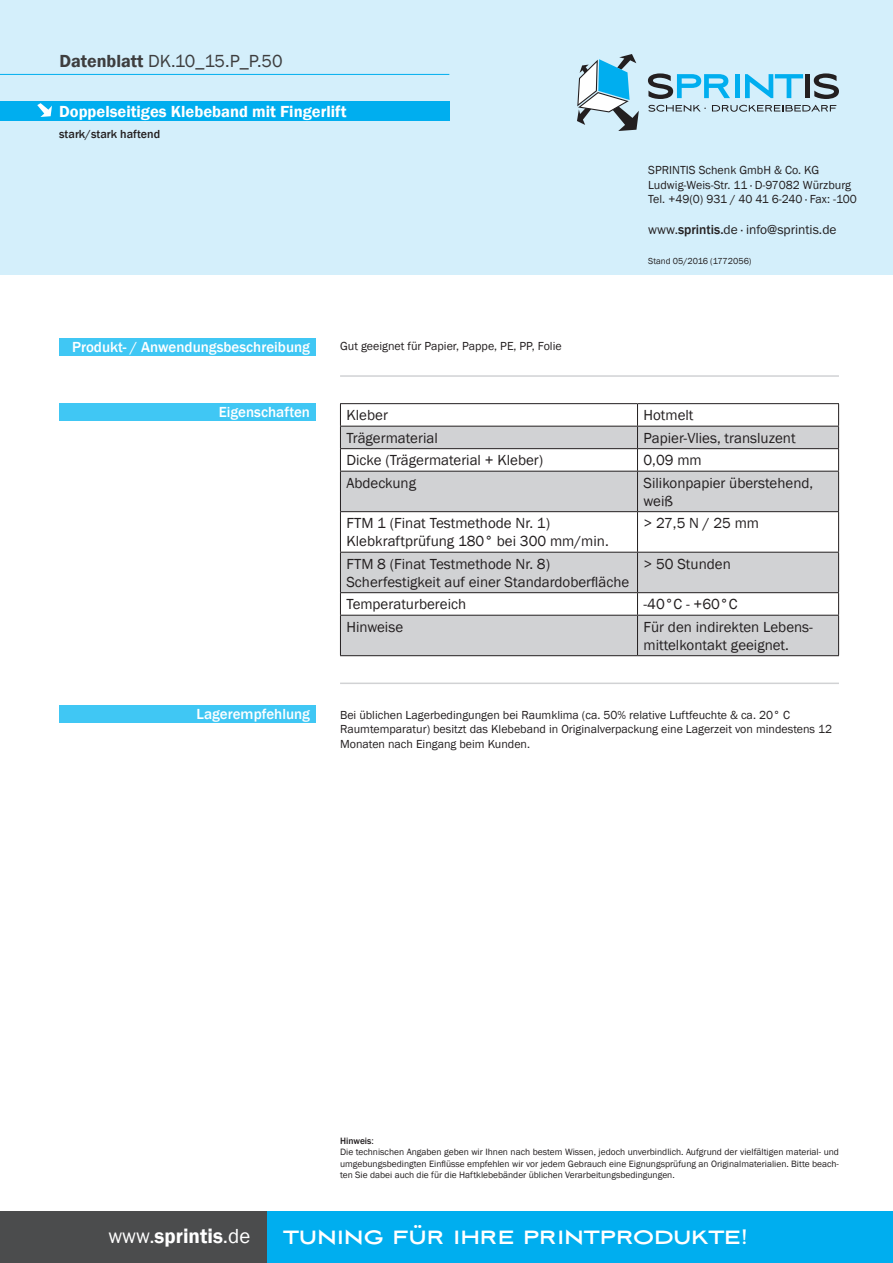
<style>
.page{position:relative;width:893px;height:1263px;background:#fff}
.page>*{position:absolute;margin:0;border:0;box-sizing:border-box;transform-origin:0 0}
.t1{font:700 24px "Aviano Sans";letter-spacing:-.01em;color:#fff}
.t2{font:600 20.85px "Franklin Gothic";color:#fff}
.t3{font:18px "Franklin Gothic";letter-spacing:-.005em;color:#3e3e3f}
.t4{font:600 16.5px "Franklin Gothic";color:#fff}
.t5{font:15px/18px "Franklin Gothic";color:#231f20}
.t6{font:500 15px "Franklin Gothic";color:#fff}
.t7{font:13.5px "Franklin Gothic URW Boo";color:#231f20}
.t8{font:12px/14.4px "Franklin Gothic";color:#231f20}
.t9{font:500 12px "Franklin Gothic";color:#231f20}
.t10{font:9.45px/11.4px "Franklin Gothic";color:#231f20}
.t11{font:9px "Franklin Gothic";color:#231f20}
.s1{font-weight:600}
.s2{font-family:"Franklin Gothic";font-weight:500}
.s3{font-weight:500}
.s4{font-weight:400}
</style>
<div class="page">
<div style="left:0;top:0;width:893px;height:274px;background:#d4effb"></div>
<div style="left:0;top:102px;width:449px;height:19px;background:#00aeef"></div>
<div style="left:59px;top:338px;width:257px;height:18px;background:#40c7f4"></div>
<div style="left:59px;top:705px;width:257px;height:18px;background:#40c7f4"></div>
<div style="left:266px;top:1212px;width:627px;height:51px;background:#00aeef"></div>
<div style="left:0;top:1212px;width:266px;height:51px;background:#4b4c4d"></div>
<svg style="left:648px;top:73px;width:82px;height:26px"></svg>
<hr style="left:735px;top:74px;width:4px;height:24px;background:#00aeef">
<svg style="left:745px;top:74px;width:58px;height:24px"></svg>
<div style="left:805px;top:74px;width:5px;height:24px;background:#231f20"></div>
<svg style="left:814px;top:73px;width:25px;height:26px"></svg>
<svg style="left:648px;top:105px;width:58px;height:7px"></svg>
<svg style="left:712px;top:105px;width:124px;height:7px"></svg>
<svg style="left:577px;top:54px;width:62px;height:77px"></svg>
<svg style="left:37px;top:103px;width:15px;height:14px"></svg>
<hr style="left:0;top:74px;width:449px;height:1px;background:#00aeef">
<hr style="left:340px;top:375px;width:499px;height:2px;background:#d1d2d4">
<svg style="left:341px;top:427px;width:497px;height:228px;fill:#d1d2d4"></svg>
<hr style="left:340px;top:403px;width:297px;height:1px;background:#231f20">
<hr style="left:637px;top:403px;width:202px;height:1px;background:#231f20">
<hr style="left:340px;top:426px;width:297px;height:1px;background:#231f20">
<hr style="left:637px;top:426px;width:202px;height:1px;background:#231f20">
<hr style="left:340px;top:448px;width:297px;height:1px;background:#231f20">
<svg style="left:340px;top:404px;width:1px;height:67px"></svg>
<hr style="left:637px;top:448px;width:202px;height:1px;background:#231f20">
<svg style="left:637px;top:404px;width:1px;height:67px"></svg>
<svg style="left:838px;top:404px;width:1px;height:67px"></svg>
<hr style="left:340px;top:471px;width:297px;height:1px;background:#231f20">
<hr style="left:340px;top:471px;width:1px;height:40px;background:#231f20">
<hr style="left:637px;top:471px;width:202px;height:1px;background:#231f20">
<hr style="left:637px;top:471px;width:1px;height:40px;background:#231f20">
<hr style="left:838px;top:471px;width:1px;height:40px;background:#231f20">
<hr style="left:340px;top:511px;width:297px;height:1px;background:#231f20">
<hr style="left:340px;top:512px;width:1px;height:40px;background:#231f20">
<hr style="left:637px;top:511px;width:202px;height:1px;background:#231f20">
<hr style="left:637px;top:512px;width:1px;height:40px;background:#231f20">
<hr style="left:838px;top:512px;width:1px;height:40px;background:#231f20">
<hr style="left:340px;top:552px;width:297px;height:1px;background:#231f20">
<hr style="left:340px;top:552px;width:1px;height:40px;background:#231f20">
<hr style="left:637px;top:552px;width:202px;height:1px;background:#231f20">
<hr style="left:637px;top:552px;width:1px;height:40px;background:#231f20">
<hr style="left:838px;top:552px;width:1px;height:40px;background:#231f20">
<hr style="left:340px;top:592px;width:297px;height:1px;background:#231f20">
<svg style="left:340px;top:593px;width:1px;height:22px"></svg>
<hr style="left:637px;top:592px;width:202px;height:1px;background:#231f20">
<svg style="left:637px;top:593px;width:1px;height:22px"></svg>
<svg style="left:838px;top:593px;width:1px;height:22px"></svg>
<hr style="left:340px;top:615px;width:297px;height:1px;background:#231f20">
<hr style="left:340px;top:616px;width:1px;height:39px;background:#231f20">
<hr style="left:637px;top:615px;width:202px;height:1px;background:#231f20">
<hr style="left:637px;top:616px;width:1px;height:39px;background:#231f20">
<hr style="left:838px;top:616px;width:1px;height:39px;background:#231f20">
<hr style="left:340px;top:655px;width:297px;height:1px;background:#231f20">
<hr style="left:637px;top:655px;width:202px;height:1px;background:#231f20">
<div style="left:59px;top:403px;width:257px;height:18px;background:#40c7f4"></div>
<hr style="left:340px;top:682px;width:499px;height:2px;background:#d1d2d4">
<p class="t3" style="left:59px;top:49px;width:225px"><span class="s1">Datenblatt</span> DK.10_15.P_P.50</p>
<p class="t4" style="left:59px;top:101px;width:289px">Doppelseitiges Klebeband mit Fingerlift</p>
<p class="t9" style="left:59px;top:126px;width:102px">stark/stark haftend</p>
<p class="t6" style="left:72px;top:338px;width:239px">Produkt- / Anwendungsbeschreibung</p>
<p class="t8" style="left:340px;top:339px;width:223px">Gut geeignet für Papier, Pappe, PE, PP, Folie</p>
<p class="t8" style="left:648px;top:163px;width:210px">SPRINTIS Schenk GmbH &amp; Co. KG<br>Ludwig-Weis-Str. 11 · D-97082 Würzburg<br>Tel. +49(0) 931 / 40 41 6-240 · Fax: -100</p>
<p class="t7" style="left:648px;top:221px;width:190px">www.<span class="s2">sprintis.</span>de · info@sprintis.de</p>
<p class="t11" style="left:648px;top:255px;width:105px">Stand 05/2016 (1772056)</p>
<p class="t6" style="left:219px;top:403px;width:93px">Eigenschaften</p>
<p class="t6" style="left:197px;top:705px;width:115px">Lagerempfehlung</p>
<p class="t5" style="left:346px;top:406px;width:43px">Kleber</p>
<p class="t5" style="left:643px;top:406px;width:52px">Hotmelt</p>
<p class="t5" style="left:346px;top:429px;width:93px">Trägermaterial</p>
<p class="t5" style="left:643px;top:429px;width:154px">Papier-Vlies, transluzent</p>
<p class="t5" style="left:346px;top:451px;width:198px">Dicke (Trägermaterial + Kleber)</p>
<p class="t5" style="left:643px;top:451px;width:60px">0,09 mm</p>
<p class="t5" style="left:346px;top:474px;width:71px">Abdeckung</p>
<p class="t5" style="left:643px;top:474px;width:171px">Silikonpapier überstehend, weiß</p>
<p class="t5" style="left:346px;top:514px;width:264px">FTM 1 (Finat Testmethode Nr. 1)<br>Klebkraftprüfung 180° bei 300 mm/min.</p>
<p class="t5" style="left:643px;top:514px;width:117px">&gt; 27,5 N / 25 mm</p>
<p class="t5" style="left:346px;top:555px;width:284px">FTM 8 (Finat Testmethode Nr. 8)<br>Scherfestigkeit auf einer Standardoberfläche</p>
<p class="t5" style="left:643px;top:555px;width:89px">&gt; 50 Stunden</p>
<p class="t5" style="left:346px;top:595px;width:121px">Temperaturbereich</p>
<p class="t5" style="left:643px;top:595px;width:95px">-40°C - +60°C</p>
<p class="t5" style="left:346px;top:618px;width:58px">Hinweise</p>
<p class="t5" style="left:643px;top:618px;width:171px">Für den indirekten Lebens&shy;mittelkontakt geeignet.</p>
<p class="t8" style="left:340px;top:708px;width:494px">Bei üblichen Lagerbedingungen bei Raumklima (ca. 50% relative Luftfeuchte &amp; ca. 20° C<br>Raumtemparatur) besitzt das Klebeband in Originalverpackung eine Lagerzeit von mindestens 12<br>Monaten nach Eingang beim Kunden.</p>
<p class="t10" style="left:340px;top:1135px;width:500px"><span class="s3">Hinweis</span>:<br>Die technischen Angaben geben wir Ihnen nach bestem Wissen, jedoch unverbindlich. Aufgrund der vielfältigen material- und umgebungsbedingten Einflüsse empfehlen wir vor jedem Gebrauch eine Eignungsprüfung an Originalmaterialien. Bitte beach&shy;ten Sie dabei auch die für die Haftklebebänder üblichen Verarbeitungsbedingungen.</p>
<h2 class="t2" style="left:108px;top:1223px;width:143px"><span class="s4">www.</span>sprintis<span class="s4">.de</span></h2>
<h1 class="t1" style="left:283px;top:1223px;width:466px">TUNING FÜR IHRE PRINTPRODUKTE!</h1>
</div>
